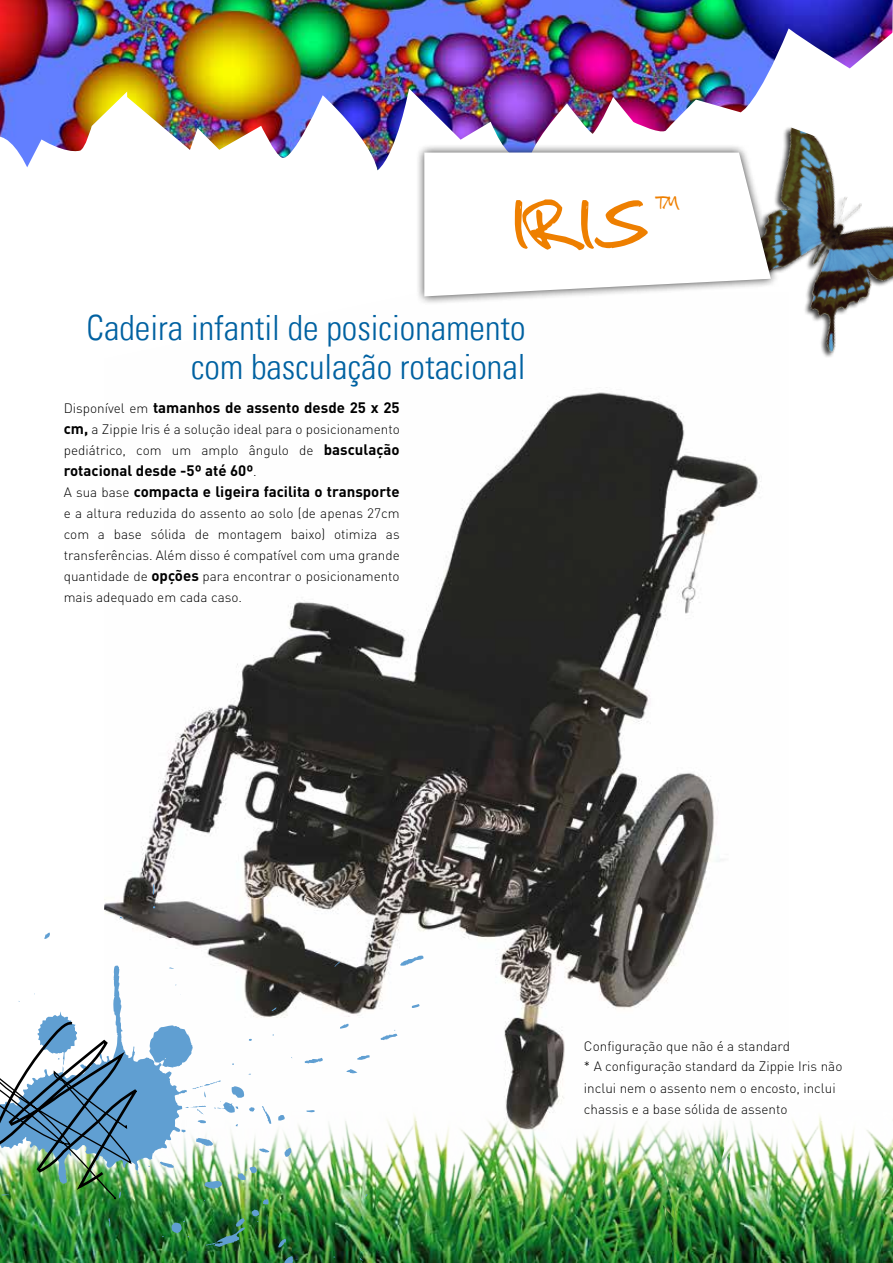
<style>
.page{position:relative;width:893px;height:1263px;background:#fff}
.page>*{position:absolute;margin:0;border:0;box-sizing:border-box;transform-origin:0 0}
.t1{font:90px "Christopherhand";color:#ee7f00}
.t2{font:34.8px/39px "Univers Com 47 Light Cond";color:#0061a1;text-align:right}
.t3{font:24px "Christopherhand";color:#ee7f00}
.t4{font:700 15px/21px "DINOT";color:#000}
.t5{font:300 13.5px/21px "DINOT";color:#000}
.s1{font-weight:300;font-size:13.5px}
.s2{font-weight:700;font-size:15px}
</style>
<div class="page">
<img style="left:126px;top:392px;width:635px;height:706px">
<img style="left:0;top:0;width:893px;height:171px">
<img style="left:423px;top:1098px;width:219px;height:165px">
<img style="left:0;top:884px;width:423px;height:379px">
<img style="left:0;top:1021px;width:143px;height:179px">
<img style="left:670px;top:112px;width:223px;height:296px">
<div style="left:415px;top:144px;width:364px;height:161px;background:#000;opacity:.75"></div>
<svg style="left:424px;top:153px;width:347px;height:143px"></svg>
<img style="left:642px;top:1097px;width:251px;height:166px">
<h3 class="t3" style="left:659px;top:193px;width:22px">TM</h3>
<h1 class="t1" style="left:513px;top:188px;width:137px">IRIS</h1>
<h2 class="t2" style="left:87px;top:308px;width:440px">Cadeira infantil de posicionamento com basculação rotacional</h2>
<p class="t4" style="left:64px;top:396px;width:337px"><span class="s1">Disponível em</span> tamanhos de assento desde 25 x 25</p>
<p class="t5" style="left:64px;top:418px;width:337px"><span class="s2">cm,</span> a Zippie Iris é a solução ideal para o posicionamento pediátrico, com um amplo ângulo de <span class="s2">basculação</span></p>
<p class="t4" style="left:64px;top:459px;width:337px">rotacional desde -5º até 60º<span class="s1">.<br>A sua base</span> compacta e ligeira facilita o transporte</p>
<p class="t5" style="left:64px;top:502px;width:337px;text-align:justify">e a altura reduzida do assento ao solo (de apenas 27cm com a base sólida de montagem baixo) otimiza as transferências. Além disso é compatível com uma grande quantidade de <span class="s2">opções</span> para encontrar o posicionamento mais adequado em cada caso.</p>
<p class="t5" style="left:584px;top:1036px;width:208px">Configuração que não é a standard</p>
<p class="t5" style="left:584px;top:1056px;width:260px">* A configuração standard da Zippie Iris não inclui nem o assento nem o encosto, inclui chassis e a base sólida de assento</p>
</div>
